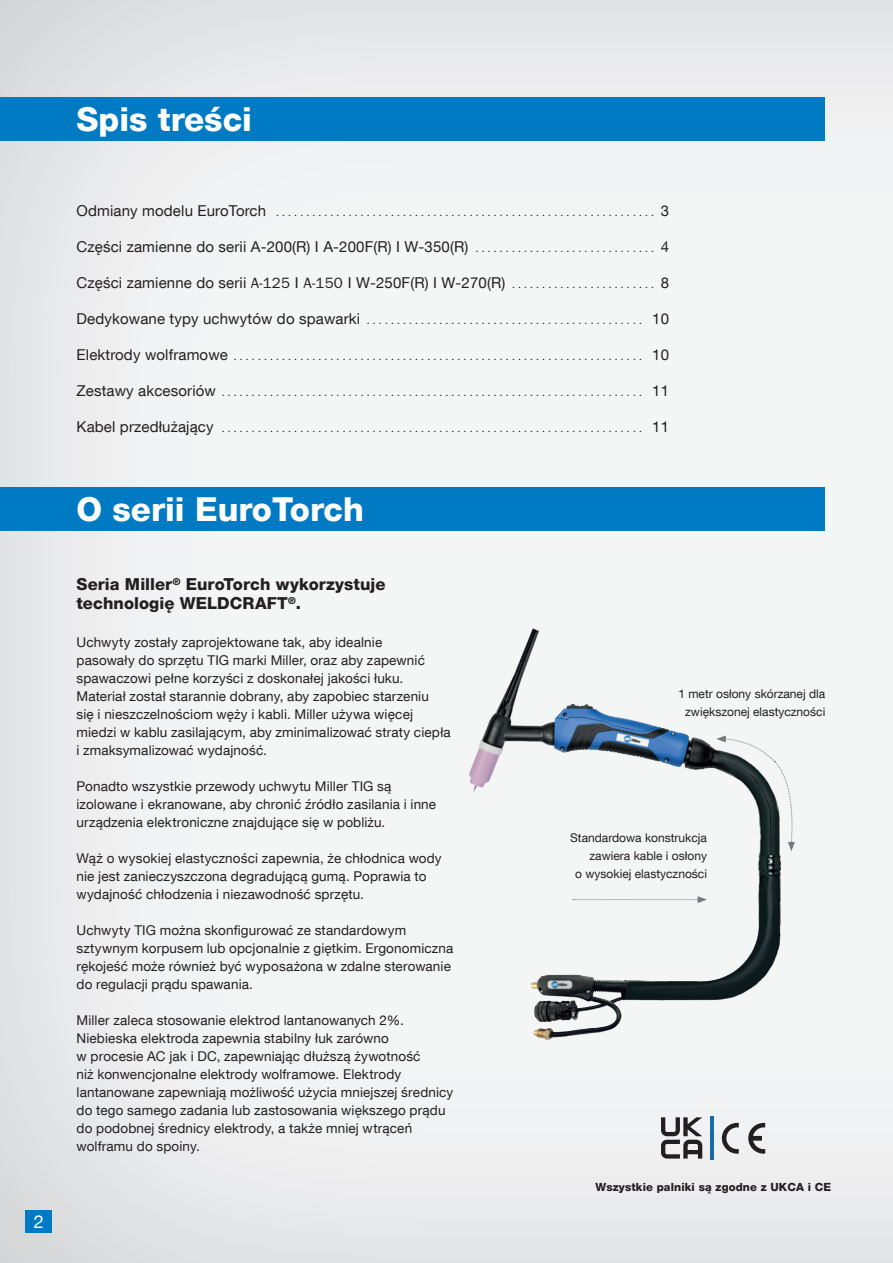
<style>
.page{position:relative;width:893px;height:1263px;background:#fff}
.page>*{position:absolute;margin:0;border:0;box-sizing:border-box;transform-origin:0 0}
.t1{font:800 33px "Helvetica Neue LT Com";color:#fff}
.t2{font:18px "Helvetica Neue LT Com";color:#fff}
.t3{font:800 16.5px/19.2px "Helvetica Neue LT Com";letter-spacing:.005em;color:#231f20}
.t4{font:15px "Helvetica Neue LT Com";letter-spacing:.01em;color:#231f20}
.t5{font:13.5px/18px "Helvetica Neue LT Com";letter-spacing:.01em;color:#231f20}
.t6{font:12px/18px "Helvetica Neue LT Com";color:#231f20;text-align:right}
.t7{font:800 11.25px "Helvetica Neue LT Com";letter-spacing:.01em;color:#231f20}
.t8{font:10.5px "Helvetica Neue LT Com";color:#231f20}
.s1{font-size:15px}
.s2{font-size:10.5px}
.s3{font-family:"ITC Franklin Gothic Std"}
</style>
<div class="page">
<img style="left:0;top:0;width:893px;height:1263px">
<img style="left:469px;top:628px;width:311px;height:412px">
<svg style="left:573px;top:896px;width:134px;height:7px"></svg>
<div style="left:0;top:97px;width:825px;height:43px;background:#007ac2"></div>
<div style="left:0;top:487px;width:825px;height:43px;background:#007ac2"></div>
<svg style="left:716px;top:735px;width:80px;height:116px"></svg>
<svg style="left:661px;top:1117px;width:41px;height:41px"></svg>
<svg style="left:722px;top:1123px;width:17px;height:31px"></svg>
<svg style="left:748px;top:1123px;width:17px;height:31px"></svg>
<hr style="left:710px;top:1116px;width:3px;height:44px;background:#166ca7">
<div style="left:26px;top:1210px;width:26px;height:23px;background:#007ac2"></div>
<h2 class="t2" style="left:34px;top:1210px;width:12px">2</h2>
<h1 class="t1" style="left:77px;top:100px;width:177px">Spis treści</h1>
<p class="t8" style="left:77px;top:206px;width:594px"><span class="s1">Odmiany modelu EuroTorch</span> . . . . . . . . . . . . . . . . . . . . . . . . . . . . . . . . . . . . . . . . . . . . . . . . . . . . . . . . . . . . . . <span class="s1">3</span></p>
<p class="t4" style="left:77px;top:237px;width:594px">Części zamienne do serii A-200(R) I A-200F(R) I W-350(R) <span class="s2">. . . . . . . . . . . . . . . . . . . . . . . . . . . . .</span> 4</p>
<p class="t4" style="left:77px;top:273px;width:594px">Części zamienne do serii <span class="s3">A-125</span> I <span class="s3">A-150</span> I W-250F(R) I W-270(R) <span class="s2">. . . . . . . . . . . . . . . . . . . . . . .</span> 8</p>
<p class="t8" style="left:77px;top:314px;width:594px"><span class="s1">Dedykowane typy uchwytów do spawarki</span> . . . . . . . . . . . . . . . . . . . . . . . . . . . . . . . . . . . . . . . . . . . . . . <span class="s1">10</span></p>
<p class="t8" style="left:77px;top:350px;width:594px"><span class="s1">Elektrody wolframowe</span> . . . . . . . . . . . . . . . . . . . . . . . . . . . . . . . . . . . . . . . . . . . . . . . . . . . . . . . . . . . . . . . . . . . . <span class="s1">10</span></p>
<p class="t8" style="left:77px;top:386px;width:594px"><span class="s1">Zestawy akcesoriów</span> . . . . . . . . . . . . . . . . . . . . . . . . . . . . . . . . . . . . . . . . . . . . . . . . . . . . . . . . . . . . . . . . . . . . . . <span class="s1">11</span></p>
<p class="t8" style="left:77px;top:422px;width:594px"><span class="s1">Kabel przedłużający</span> . . . . . . . . . . . . . . . . . . . . . . . . . . . . . . . . . . . . . . . . . . . . . . . . . . . . . . . . . . . . . . . . . . . . . . <span class="s1">11</span></p>
<h1 class="t1" style="left:77px;top:489px;width:289px">O serii EuroTorch</h1>
<p class="t3" style="left:77px;top:575px;width:311px">Seria Miller<sup>®</sup> EuroTorch wykorzystuje technologię WELDCRAFT<sup>®</sup>.</p>
<p class="t5" style="left:77px;top:632px;width:376px">Uchwyty zostały zaprojektowane tak, aby idealnie<br>pasowały do sprzętu TIG marki Miller, oraz aby zapewnić spawaczowi pełne korzyści z doskonałej jakości łuku.<br>Materiał został starannie dobrany, aby zapobiec starzeniu<br>się i nieszczelnościom węży i kabli. Miller używa więcej miedzi w kablu zasilającym, aby zminimalizować straty ciepła i zmaksymalizować wydajność.</p>
<p class="t5" style="left:77px;top:776px;width:361px">Ponadto wszystkie przewody uchwytu Miller TIG są izolowane i ekranowane, aby chronić źródło zasilania i inne urządzenia elektroniczne znajdujące się w pobliżu.</p>
<p class="t5" style="left:77px;top:848px;width:367px">Wąż o wysokiej elastyczności zapewnia, że chłodnica wody nie jest zanieczyszczona degradującą gumą. Poprawia to wydajność chłodzenia i niezawodność sprzętu.</p>
<p class="t5" style="left:77px;top:920px;width:378px">Uchwyty TIG można skonfigurować ze standardowym sztywnym korpusem lub opcjonalnie z giętkim. Ergonomiczna rękojeść może również być wyposażona w zdalne sterowanie do regulacji prądu spawania.</p>
<p class="t5" style="left:77px;top:1010px;width:378px">Miller zaleca stosowanie elektrod lantanowanych 2%.<br>Niebieska elektroda zapewnia stabilny łuk zarówno<br>w procesie AC jak i DC, zapewniając dłuższą żywotność<br>niż konwencjonalne elektrody wolframowe. Elektrody lantanowane zapewniają możliwość użycia mniejszej średnicy do tego samego zadania lub zastosowania większego prądu do podobnej średnicy elektrody, a także mniej wtrąceń wolframu do spoiny.</p>
<p class="t6" style="left:678px;top:684px;width:148px;text-align:center">1 metr osłony skórzanej dla zwiększonej elastyczności</p>
<p class="t6" style="left:570px;top:828px;width:138px">Standardowa konstrukcja zawiera kable i osłony<br>o wysokiej elastyczności</p>
<p class="t7" style="left:595px;top:1180px;width:237px">Wszystkie palniki są zgodne z UKCA i CE</p>
</div>
